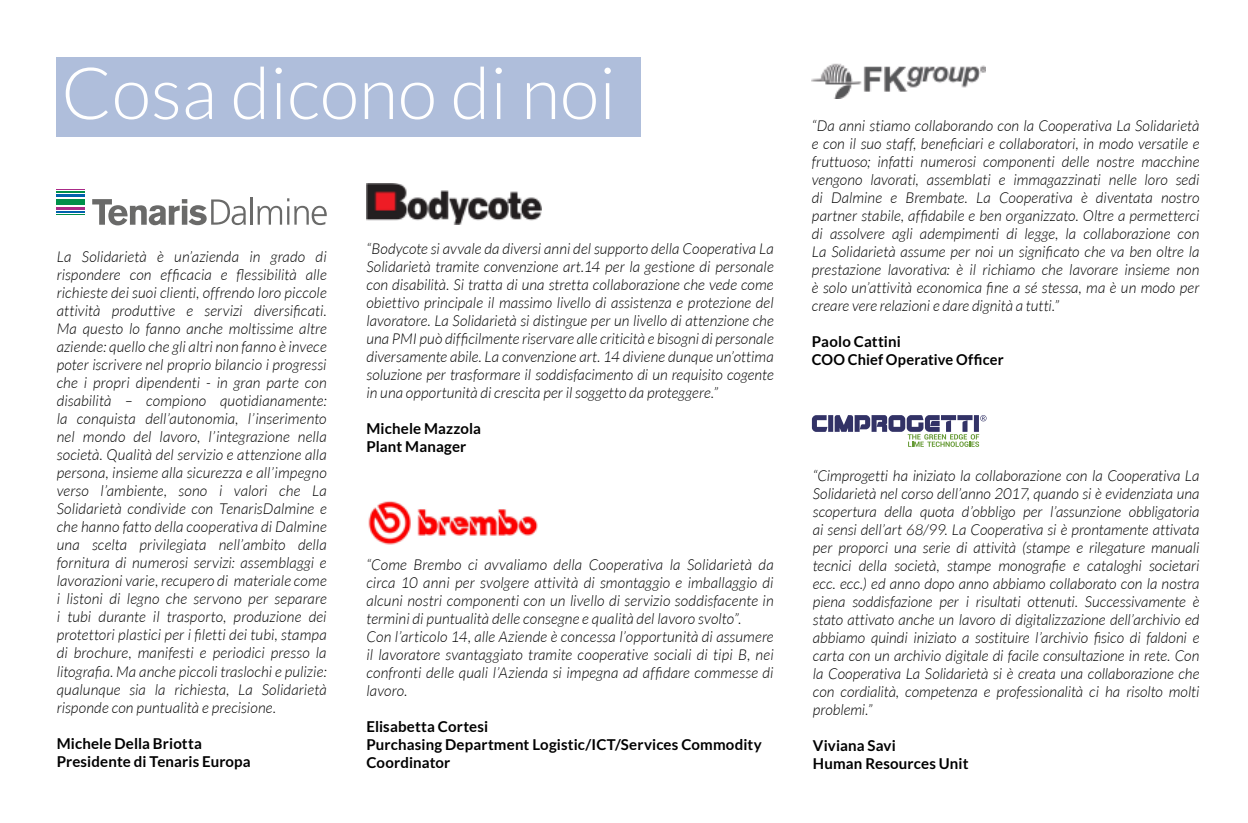
<style>
.page{position:relative;width:1248px;height:823px;background:#fff}
.page>*{position:absolute;margin:0;border:0;box-sizing:border-box;transform-origin:0 0}
.t1{font:300 72px "Lato";color:#fff}
.t2{font:italic 300 15px/18px "Lato";letter-spacing:.005em;color:#000;text-align:justify}
.t3{font:700 15px/18px "Lato";letter-spacing:.01em;color:#000}
</style>
<div class="page">
<div style="left:57px;top:199px;width:28px;height:5px;background:#00904a"></div>
<svg style="left:57px;top:211px;width:28px;height:4px"></svg>
<hr style="left:57px;top:194px;width:28px;height:2px;background:#0061ad">
<hr style="left:57px;top:207px;width:28px;height:2px;background:#aa2a87">
<svg style="left:57px;top:189px;width:28px;height:3px"></svg>
<svg style="left:92px;top:199px;width:154px;height:26px"></svg>
<hr style="left:250px;top:197px;width:2px;height:27px;background:#6a6a69">
<svg style="left:257px;top:198px;width:70px;height:27px"></svg>
<img style="left:366px;top:183px;width:175px;height:42px">
<img style="left:368px;top:501px;width:170px;height:44px">
<img style="left:811px;top:63px;width:174px;height:35px">
<svg style="left:811px;top:415px;width:175px;height:31px"></svg>
<div style="left:57px;top:57px;width:584px;height:79px;background:#afbedb"></div>
<h1 class="t1" style="left:61px;top:54px;width:556px">Cosa dicono di noi</h1>
<p class="t2" style="left:57px;top:248px;width:271px">La Solidarietà è un’azienda in grado di rispondere con efficacia e flessibilità alle richieste dei suoi clienti, offrendo loro piccole attività produttive e servizi diversificati.<br>Ma questo lo fanno anche moltissime altre aziende: quello che gli altri non fanno è invece poter iscrivere nel proprio bilancio i progressi che i propri dipendenti - in gran parte con disabilità – compiono quotidianamente: la conquista dell’autonomia, l’inserimento nel mondo del lavoro, l’integrazione nella società. Qualità del servizio e attenzione alla persona, insieme alla sicurezza e all’impegno verso l’ambiente, sono i valori che La Solidarietà condivide con TenarisDalmine e che hanno fatto della cooperativa di Dalmine una scelta privilegiata nell’ambito della fornitura di numerosi servizi: assemblaggi e lavorazioni varie, recupero di materiale come i listoni di legno che servono per separare i tubi durante il trasporto, produzione dei protettori plastici per i filetti dei tubi, stampa di brochure, manifesti e periodici presso la litografia. Ma anche piccoli traslochi e pulizie: qualunque sia la richiesta, La Solidarietà risponde con puntualità e precisione.</p>
<p class="t3" style="left:57px;top:733px;width:195px">Michele Della Briotta<br>Presidente di Tenaris Europa</p>
<p class="t2" style="left:366px;top:239px;width:409px">“Bodycote si avvale da diversi anni del supporto della Cooperativa La Solidarietà tramite convenzione art.14 per la gestione di personale con disabilità. Si tratta di una stretta collaborazione che vede come obiettivo principale il massimo livello di assistenza e protezione del lavoratore. La Solidarietà si distingue per un livello di attenzione che una PMI può difficilmente riservare alle criticità e bisogni di personale diversamente abile. La convenzione art. 14 diviene dunque un’ottima soluzione per trasformare il soddisfacimento di un requisito cogente in una opportunità di crescita per il soggetto da proteggere.”</p>
<p class="t3" style="left:366px;top:419px;width:116px">Michele Mazzola<br>Plant Manager</p>
<p class="t2" style="left:366px;top:555px;width:409px;text-align:left">“Come Brembo ci avvaliamo della Cooperativa la Solidarietà da circa 10 anni per svolgere attività di smontaggio e imballaggio di alcuni nostri componenti con un livello di servizio soddisfacente in termini di puntualità delle consegne e qualità del lavoro svolto”.<br>Con l’articolo 14, alle Aziende è concessa l’opportunità di assumere il lavoratore svantaggiato tramite cooperative sociali di tipi B, nei confronti delle quali l’Azienda si impegna ad affidare commesse di lavoro.</p>
<p class="t3" style="left:366px;top:716px;width:397px">Elisabetta Cortesi<br>Purchasing Department Logistic/ICT/Services Commodity<br>Coordinator</p>
<p class="t2" style="left:811px;top:117px;width:389px">“Da anni stiamo collaborando con la Cooperativa La Solidarietà e con il suo staff, beneficiari e collaboratori, in modo versatile e fruttuoso; infatti numerosi componenti delle nostre macchine vengono lavorati, assemblati e immagazzinati nelle loro sedi di Dalmine e Brembate. La Cooperativa è diventata nostro partner stabile, affidabile e ben organizzato. Oltre a permetterci di assolvere agli adempimenti di legge, la collaborazione con La Solidarietà assume per noi un significato che va ben oltre la prestazione lavorativa: è il richiamo che lavorare insieme non è solo un’attività economica fine a sé stessa, ma è un modo per creare vere relazioni e dare dignità a tutti.”</p>
<p class="t3" style="left:811px;top:332px;width:193px">Paolo Cattini<br>COO Chief Operative Officer</p>
<p class="t2" style="left:812px;top:466px;width:388px">“Cimprogetti ha iniziato la collaborazione con la Cooperativa La Solidarietà nel corso dell’anno 2017, quando si è evidenziata una scopertura della quota d’obbligo per l’assunzione obbligatoria ai sensi dell’art 68/99. La Cooperativa si è prontamente attivata per proporci una serie di attività (stampe e rilegature manuali tecnici della società, stampe monografie e cataloghi societari ecc. ecc.) ed anno dopo anno abbiamo collaborato con la nostra piena soddisfazione per i risultati ottenuti. Successivamente è stato attivato anche un lavoro di digitalizzazione dell’archivio ed abbiamo quindi iniziato a sostituire l’archivio fisico di faldoni e carta con un archivio digitale di facile consultazione in rete. Con la Cooperativa La Solidarietà si è creata una collaborazione che con cordialità, competenza e professionalità ci ha risolto molti problemi.”</p>
<p class="t3" style="left:812px;top:735px;width:157px">Viviana Savi<br>Human Resources Unit</p>
</div>
